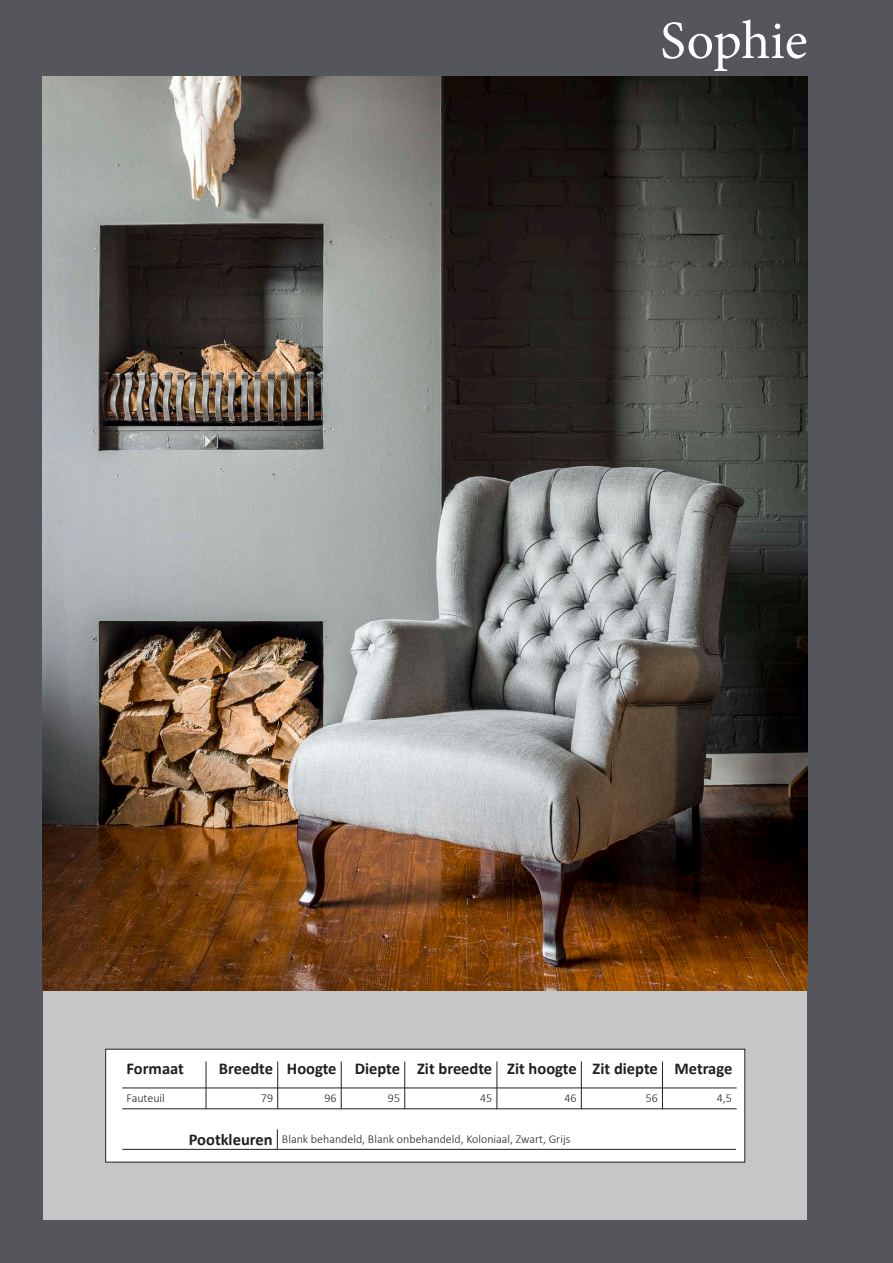
<style>
.page{position:relative;width:893px;height:1263px;background:#fff}
.page>*{position:absolute;margin:0;border:0;box-sizing:border-box;transform-origin:0 0}
.t1{font:54px "Minion Pro";color:#fff}
.t2{font:700 16.5px "Calibri";color:#231f20}
.t3{font:300 12px "Calibri";color:#231f20}
</style>
<div class="page">
<div style="left:42px;top:991px;width:766px;height:229px;background:#c5c6c8"></div>
<div style="left:106px;top:1049px;width:639px;height:113px;background:#fff"></div>
<div style="left:0;top:1220px;width:819px;height:43px;background:#54565c"></div>
<div style="left:0;top:960px;width:43px;height:303px;background:#54565c"></div>
<div style="left:0;top:0;width:893px;height:991px;background:#54565c"></div>
<hr style="left:206px;top:1061px;width:1px;height:48px;background:#231f20">
<hr style="left:122px;top:1087px;width:615px;height:1px;background:#231f20">
<svg style="left:277px;top:1129px;width:1px;height:20px"></svg>
<hr style="left:122px;top:1149px;width:614px;height:1px;background:#231f20">
<hr style="left:277px;top:1061px;width:1px;height:48px;background:#231f20">
<hr style="left:341px;top:1061px;width:1px;height:48px;background:#231f20">
<hr style="left:404px;top:1061px;width:1px;height:48px;background:#231f20">
<hr style="left:497px;top:1061px;width:1px;height:48px;background:#231f20">
<hr style="left:581px;top:1061px;width:1px;height:48px;background:#231f20">
<hr style="left:662px;top:1061px;width:1px;height:48px;background:#231f20">
<hr style="left:122px;top:1108px;width:615px;height:1px;background:#231f20">
<img style="left:43px;top:77px;width:765px;height:914px">
<div style="left:808px;top:976px;width:85px;height:287px;background:#54565c"></div>
<p class="t1" style="left:660px;top:5px;width:149px">Sophie</p>
<p class="t2" style="left:287px;top:1057px;width:51px">Hoogte</p>
<p class="t2" style="left:355px;top:1057px;width:47px">Diepte</p>
<p class="t2" style="left:417px;top:1057px;width:77px">Zit breedte</p>
<p class="t2" style="left:507px;top:1057px;width:71px">Zit hoogte</p>
<p class="t2" style="left:593px;top:1057px;width:67px">Zit diepte</p>
<p class="t2" style="left:674px;top:1057px;width:59px">Metrage</p>
<p class="t2" style="left:127px;top:1057px;width:59px">Formaat</p>
<p class="t2" style="left:219px;top:1057px;width:56px">Breedte</p>
<p class="t3" style="left:127px;top:1090px;width:40px">Fauteuil</p>
<p class="t2" style="left:189px;top:1127px;width:85px">Pootkleuren</p>
<p class="t3" style="left:282px;top:1131px;width:290px">Blank behandeld, Blank onbehandeld, Koloniaal, Zwart, Grijs</p>
<p class="t3" style="left:261px;top:1090px;width:14px">79</p>
<p class="t3" style="left:324px;top:1090px;width:14px">96</p>
<p class="t3" style="left:388px;top:1090px;width:14px">95</p>
<p class="t3" style="left:480px;top:1090px;width:14px">45</p>
<p class="t3" style="left:565px;top:1090px;width:14px">46</p>
<p class="t3" style="left:646px;top:1090px;width:14px">56</p>
<p class="t3" style="left:717px;top:1090px;width:17px">4,5</p>
</div>
